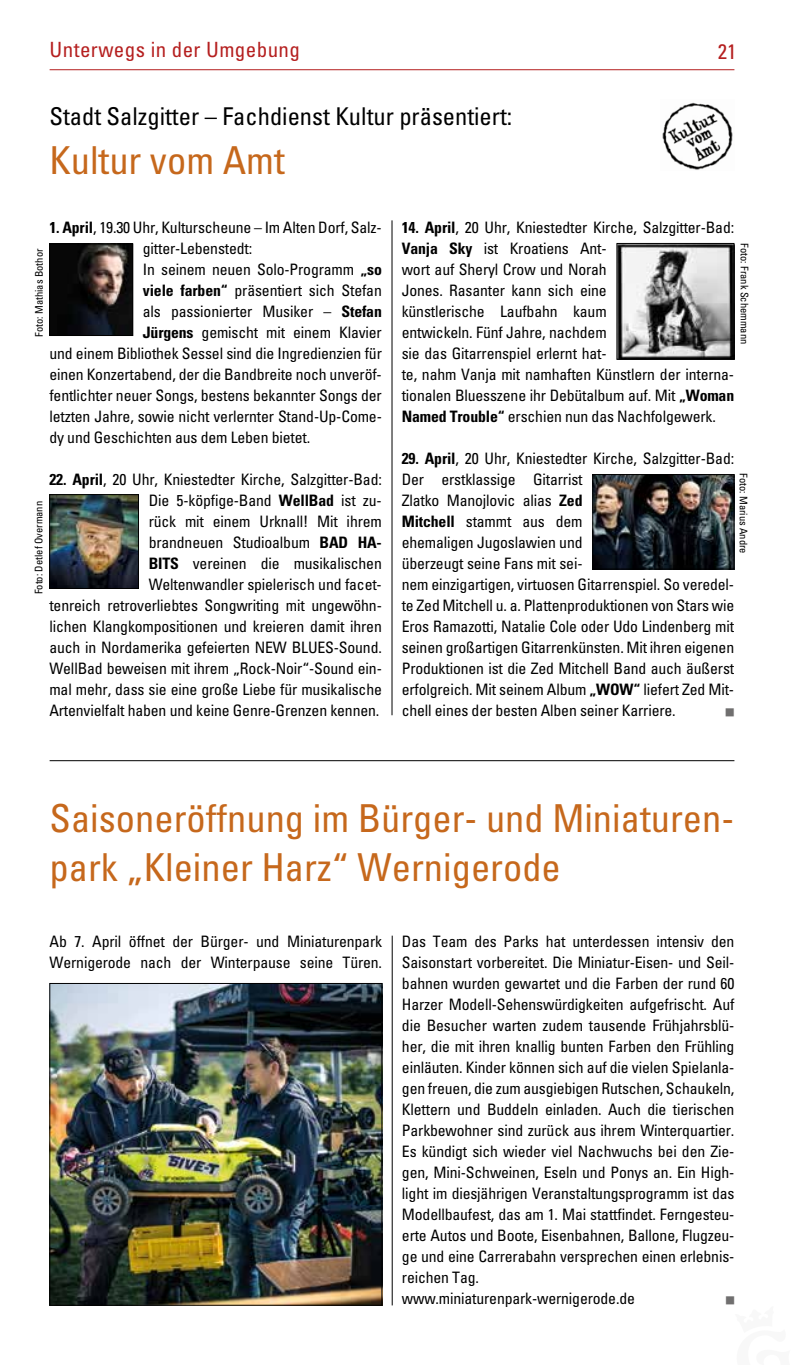
<style>
.page{position:relative;width:794px;height:1365px;background:#fff}
.page>*{position:absolute;margin:0;border:0;box-sizing:border-box;transform-origin:0 0}
.t1{font:condensed 38.5px/49px "Univers 57";color:#c6681c}
.t2{font:condensed 24.5px "Univers 57";color:#000}
.t3{font:condensed 21px "Univers 57";letter-spacing:.02em;color:#b51f1f}
.t4{font:condensed 15.75px/21px "Univers 57";letter-spacing:-.01em;color:#000}
.t5{font:condensed 10.5px "Univers 57";color:#000}
.t6{font:8.75px "Zapf Dingbats IT Cby BT";color:#706f6f}
.s1{font-family:"Univers 67";font-weight:700}
</style>
<div class="page">
<hr style="left:50px;top:69px;width:684px;height:1px;background:#b51f1f">
<img style="left:662px;top:102px;width:71px;height:68px">
<hr style="left:392px;top:220px;width:1px;height:495px;background:#000">
<img style="left:618px;top:245px;width:114px;height:112px">
<div style="left:616px;top:243px;width:118px;height:116px;border:1px solid #000"></div>
<img style="left:594px;top:476px;width:138px;height:91px">
<div style="left:592px;top:474px;width:142px;height:95px;border:1px solid #000"></div>
<img style="left:51px;top:496px;width:86px;height:90px">
<div style="left:49px;top:494px;width:90px;height:94px;border:1px solid #000"></div>
<img style="left:51px;top:246px;width:80px;height:87px">
<div style="left:49px;top:244px;width:84px;height:91px;border:1px solid #000"></div>
<hr style="left:50px;top:760px;width:684px;height:1px;background:#000">
<hr style="left:392px;top:935px;width:1px;height:370px;background:#000">
<img style="left:52px;top:985px;width:328px;height:318px">
<div style="left:50px;top:983px;width:332px;height:322px;border:1px solid #000"></div>
<h3 class="t3" style="left:50px;top:37px;width:252px">Unterwegs in der Umgebung</h3>
<h2 class="t2" style="left:49px;top:100px;width:464px">Stadt Salzgitter – Fachdienst Kultur präsentiert:</h2>
<h1 class="t1" style="left:49px;top:135px;width:237px">Kultur vom Amt</h1>
<h3 class="t3" style="left:717px;top:38px;width:20px">21</h3>
<p class="t4" style="left:49px;top:216px;width:334px"><span class="s1">1. April</span>, 19.30 Uhr, Kulturscheune – Im Alten Dorf, Salz-</p>
<p class="t4" style="left:143px;top:237px;width:111px">gitter-Lebenstedt:</p>
<p class="t4" style="left:143px;top:258px;width:240px">In seinem neuen Solo-Programm <span class="s1">„so</span></p>
<p class="t4" style="left:143px;top:279px;width:240px"><span class="s1">viele farben“</span> präsentiert sich Stefan</p>
<p class="t4" style="left:143px;top:300px;width:240px">als passionierter Musiker – <span class="s1">Stefan</span></p>
<p class="t4" style="left:143px;top:321px;width:240px"><span class="s1">Jürgens</span> gemischt mit einem Klavier</p>
<p class="t4" style="left:49px;top:342px;width:334px">und einem Bibliothek Sessel sind die Ingredienzien für</p>
<p class="t4" style="left:49px;top:363px;width:334px">einen Konzertabend, der die Bandbreite noch unveröf-</p>
<p class="t4" style="left:49px;top:384px;width:334px">fentlichter neuer Songs, bestens bekannter Songs der</p>
<p class="t4" style="left:49px;top:405px;width:334px">letzten Jahre, sowie nicht verlernter Stand-Up-Come-</p>
<p class="t4" style="left:49px;top:426px;width:262px">dy und Geschichten aus dem Leben bietet.</p>
<p class="t4" style="left:49px;top:468px;width:334px;text-align:right"><span class="s1">22. April</span>, 20 Uhr, Kniestedter Kirche, Salzgitter-Bad:<br>Die 5-köpfige-Band <span class="s1">WellBad</span> ist zu-<br>rück mit einem Urknall! Mit ihrem<br>brandneuen Studioalbum <span class="s1">BAD HA-<br>BITS</span> vereinen die musikalischen<br>Weltenwandler spielerisch und facet-<br>tenreich retroverliebtes Songwriting mit ungewöhn&shy;lichen Klangkompositionen und kreieren damit ihren auch in Nordamerika gefeierten NEW BLUES-Sound.<br>WellBad beweisen mit ihrem „Rock-Noir“-Sound ein&shy;mal mehr, dass sie eine große Liebe für musikalische Artenvielfalt haben und keine Genre-Grenzen kennen.</p>
<p class="t5" style="left:32px;top:337px;width:90px;rotate:-90deg">Foto: Mathias Bothor</p>
<p class="t5" style="left:32px;top:594px;width:95px;rotate:-90deg">Foto: Detlef Overmann</p>
<p class="t4" style="left:402px;top:216px;width:334px"><span class="s1">14. April</span>, 20 Uhr, Kniestedter Kirche, Salzgitter-Bad:<br><span class="s1">Vanja Sky</span> ist Kroatiens Ant-<br>wort auf Sheryl Crow und Norah<br>Jones. Rasanter kann sich eine<br>künstlerische Laufbahn kaum<br>entwickeln. Fünf Jahre, nachdem<br>sie das Gitarrenspiel erlernt hat-<br>te, nahm Vanja mit namhaften Künstlern der interna&shy;tionalen Bluesszene ihr Debütalbum auf. Mit <span class="s1">„Woman Named Trouble“</span> erschien nun das Nachfolgewerk.</p>
<p class="t4" style="left:402px;top:447px;width:334px"><span class="s1">29. April</span>, 20 Uhr, Kniestedter Kirche, Salzgitter-Bad:<br>Der erstklassige Gitarrist<br>Zlatko Manojlovic alias <span class="s1">Zed<br>Mitchell</span> stammt aus dem<br>ehemaligen Jugoslawien und<br>überzeugt seine Fans mit sei-<br>nem einzigartigen, virtuosen Gitarrenspiel. So veredel&shy;te Zed Mitchell u. a. Plattenproduktionen von Stars wie Eros Ramazotti, Natalie Cole oder Udo Lindenberg mit seinen großartigen Gitarrenkünsten. Mit ihren eigenen Produktionen ist die Zed Mitchell Band auch äußerst erfolgreich. Mit seinem Album <span class="s1">„WOW“</span> liefert Zed Mit&shy;chell eines der besten Alben seiner Karriere.</p>
<p class="t5" style="left:751px;top:243px;width:102px;rotate:90deg">Foto: Frank Schemmann</p>
<p class="t5" style="left:750px;top:473px;width:82px;rotate:90deg">Foto: Marius Andre</p>
<p class="t6" style="left:725px;top:708px;width:10px">■</p>
<h1 class="t1" style="left:50px;top:793px;width:686px">Saisoneröffnung im Bürger- und Miniaturen&shy;park „Kleiner Harz“ Wernigerode</h1>
<p class="t4" style="left:50px;top:930px;width:334px">Ab 7. April öffnet der Bürger- und Miniaturenpark<br>Wernigerode nach der Winterpause seine Türen.</p>
<p class="t4" style="left:402px;top:930px;width:334px">Das Team des Parks hat unterdessen intensiv den Saisonstart vorbereitet. Die Miniatur-Eisen- und Seil&shy;bahnen wurden gewartet und die Farben der rund 60<br>Harzer Modell-Sehenswürdigkeiten aufgefrischt. Auf die Besucher warten zudem tausende Frühjahrsblü&shy;her, die mit ihren knallig bunten Farben den Frühling einläuten. Kinder können sich auf die vielen Spielanla&shy;gen freuen, die zum ausgiebigen Rutschen, Schaukeln, Klettern und Buddeln einladen. Auch die tierischen Parkbewohner sind zurück aus ihrem Winterquartier.<br>Es kündigt sich wieder viel Nachwuchs bei den Zie&shy;gen, Mini-Schweinen, Eseln und Ponys an. Ein High&shy;light im diesjährigen Veranstaltungsprogramm ist das Modellbaufest, das am 1. Mai stattfindet. Ferngesteu&shy;erte Autos und Boote, Eisenbahnen, Ballone, Flugzeu&shy;ge und eine Carrerabahn versprechen einen erlebnis&shy;reichen Tag.<br>www.miniaturenpark-wernigerode.de</p>
<p class="t6" style="left:725px;top:1296px;width:10px">■</p>
</div>
